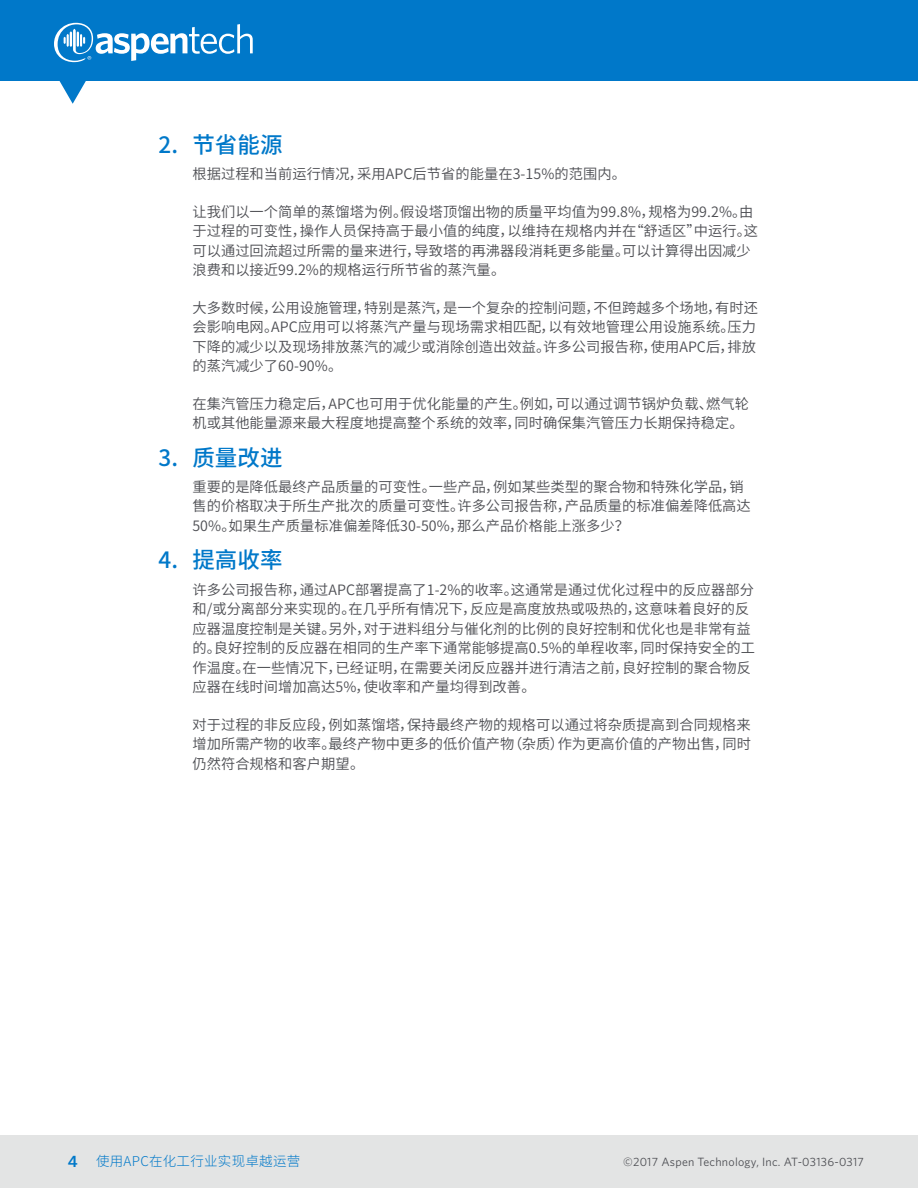
<style>
.page{position:relative;width:918px;height:1188px;background:#fff}
.page>*{position:absolute;margin:0;border:0;box-sizing:border-box;transform-origin:0 0}
.t1{font:500 22.5px "Source Han Sans CN";letter-spacing:.005em;color:#0078c9}
.t2{font:14.25px/19.5px "Source Han Sans CN";letter-spacing:.005em;color:#4d4e53}
.t3{font:300 13.5px "Source Han Sans CN";letter-spacing:.02em;color:#0078c9}
.t4{font:12px "Whitney";letter-spacing:.02em;color:#4d4e53}
.s1{font-family:"Whitney";font-weight:600;font-size:16.5px}
</style>
<div class="page">
<div style="left:0;top:1135px;width:918px;height:53px;background:#e3e4e4"></div>
<div style="left:0;top:0;width:918px;height:81px;background:#0078c9"></div>
<svg style="left:54px;top:23px;width:199px;height:81px"></svg>
<h1 class="t1" style="left:159px;top:132px;width:126px">2. 节省能源</h1>
<p class="t2" style="left:192px;top:164px;width:435px">根据过程和当前运行情况，采用APC后节省的能量在3-15%的范围内。</p>
<p class="t2" style="left:192px;top:202px;width:567px">让我们以一个简单的蒸馏塔为例。假设塔顶馏出物的质量平均值为99.8%，规格为99.2%。由于过程的可变性，操作人员保持高于最小值的纯度，以维持在规格内并在“舒适区”中运行。这可以通过回流超过所需的量来进行，导致塔的再沸器段消耗更多能量。可以计算得出因减少浪费和以接近99.2%的规格运行所节省的蒸汽量。</p>
<p class="t2" style="left:192px;top:298px;width:567px">大多数时候，公用设施管理，特别是蒸汽，是一个复杂的控制问题，不但跨越多个场地，有时还会影响电网。APC应用可以将蒸汽产量与现场需求相匹配，以有效地管理公用设施系统。压力下降的减少以及现场排放蒸汽的减少或消除创造出效益。许多公司报告称，使用APC后，排放的蒸汽减少了60-90%。</p>
<p class="t2" style="left:192px;top:394px;width:558px">在集汽管压力稳定后，APC也可用于优化能量的产生。例如，可以通过调节锅炉负载、燃气轮机或其他能量源来最大程度地提高整个系统的效率，同时确保集汽管压力长期保持稳定。</p>
<h1 class="t1" style="left:159px;top:445px;width:126px">3. 质量改进</h1>
<p class="t2" style="left:192px;top:477px;width:560px">重要的是降低最终产品质量的可变性。一些产品，例如某些类型的聚合物和特殊化学品，销售的价格取决于所生产批次的质量可变性。许多公司报告称，产品质量的标准偏差降低高达<br>50%。如果生产质量标准偏差降低30-50%，那么产品价格能上涨多少？</p>
<h1 class="t1" style="left:159px;top:547px;width:126px">4. 提高收率</h1>
<p class="t2" style="left:192px;top:580px;width:564px">许多公司报告称，通过APC部署提高了1-2%的收率。这通常是通过优化过程中的反应器部分和/或分离部分来实现的。在几乎所有情况下，反应是高度放热或吸热的，这意味着良好的反应器温度控制是关键。另外，对于进料组分与催化剂的比例的良好控制和优化也是非常有益的。良好控制的反应器在相同的生产率下通常能够提高0.5%的单程收率，同时保持安全的工作温度。在一些情况下，已经证明，在需要关闭反应器并进行清洁之前，良好控制的聚合物反应器在线时间增加高达5%，使收率和产量均得到改善。</p>
<p class="t2" style="left:192px;top:715px;width:560px;text-align:justify">对于过程的非反应段，例如蒸馏塔，保持最终产物的规格可以通过将杂质提高到合同规格来增加所需产物的收率。最终产物中更多的低价值产物（杂质）作为更高价值的产物出售，同时仍然符合规格和客户期望。</p>
<p class="t3" style="left:68px;top:1154px;width:234px"><span class="s1">4</span> 使用APC在化工行业实现卓越运营</p>
<p class="t4" style="left:623px;top:1154px;width:242px">©2017 Aspen Technology, Inc. AT-03136-0317</p>
</div>
